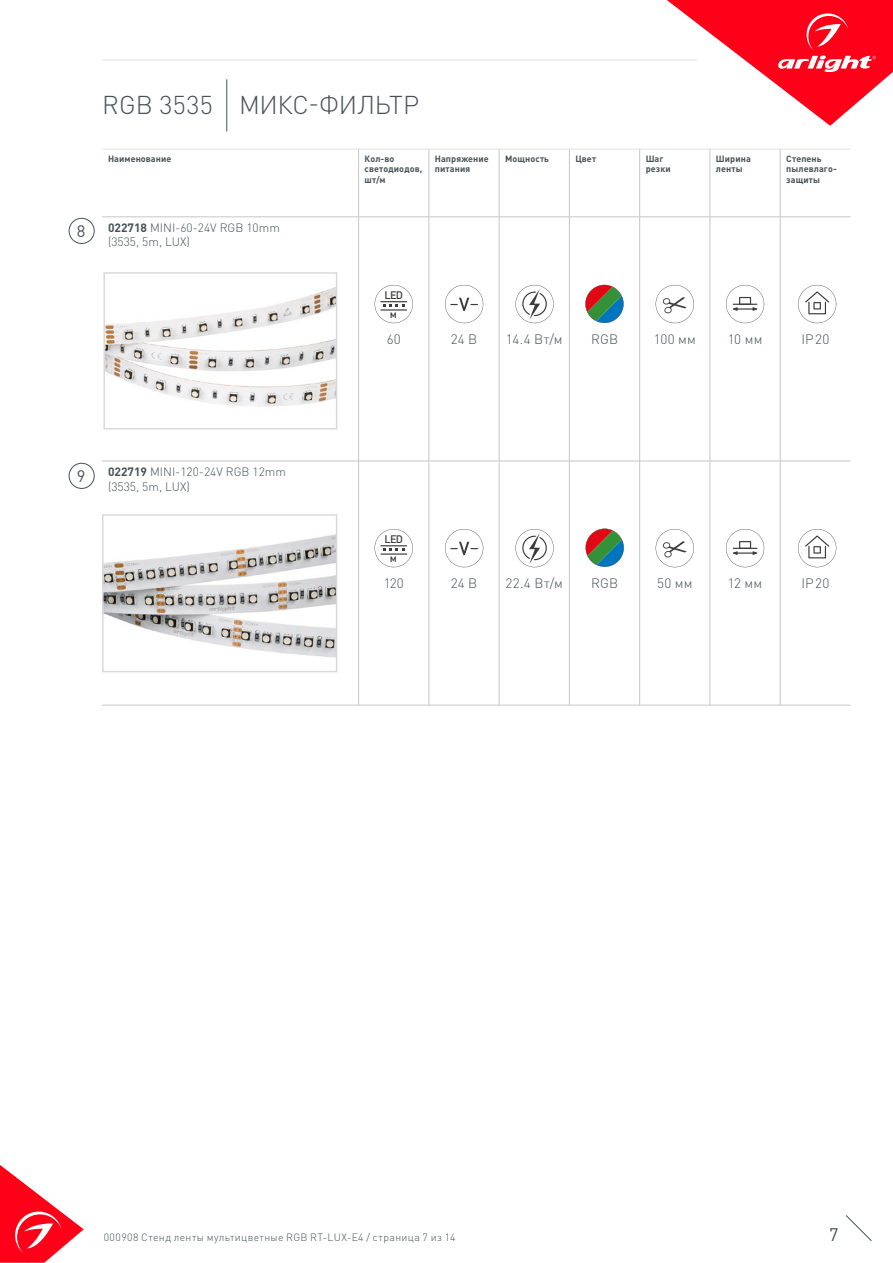
<style>
.page{position:relative;width:893px;height:1263px;background:#fff}
.page>*{position:absolute;margin:0;border:0;box-sizing:border-box;transform-origin:0 0}
.t1{font:300 25.5px "DIN Pro";color:#485156}
.t2{font:18px "DIN Pro";color:#485156}
.t3{font:16.5px "DIN Pro";color:#485156}
.t4{font:300 13.5px "DIN Pro";letter-spacing:.02em;color:#485156}
.t5{font:300 12px/14.4px "DIN Pro";color:#485156}
.t6{font:500 10.8px/19.4px "DIN Pro";letter-spacing:-.06em;color:#3c3c3b;text-align:center}
.t7{font:300 10.5px "DIN Pro";letter-spacing:.04em;color:#485156}
.t8{font:700 9px/10.8px "DIN Pro";letter-spacing:.01em;color:#485156}
.s1{font-weight:700}
</style>
<div class="page">
<svg style="left:0;top:1165px;width:84px;height:98px"></svg>
<svg style="left:845px;top:1215px;width:27px;height:26px"></svg>
<svg style="left:667px;top:0;width:226px;height:126px"></svg>
<hr style="left:102px;top:60px;width:595px;height:1px;background:#e3e3e3">
<svg style="left:586px;top:529px;width:38px;height:38px"></svg>
<hr style="left:358px;top:149px;width:1px;height:68px;background:#c6c6c6">
<hr style="left:429px;top:149px;width:1px;height:68px;background:#c6c6c6">
<hr style="left:499px;top:149px;width:1px;height:68px;background:#c6c6c6">
<hr style="left:569px;top:149px;width:1px;height:68px;background:#c6c6c6">
<hr style="left:639px;top:149px;width:1px;height:68px;background:#c6c6c6">
<hr style="left:710px;top:149px;width:1px;height:68px;background:#c6c6c6">
<hr style="left:780px;top:149px;width:1px;height:68px;background:#c6c6c6">
<hr style="left:102px;top:217px;width:257px;height:1px;background:#c6c6c6">
<hr style="left:359px;top:217px;width:70px;height:1px;background:#c6c6c6">
<hr style="left:358px;top:217px;width:1px;height:244px;background:#c6c6c6">
<hr style="left:429px;top:217px;width:70px;height:1px;background:#c6c6c6">
<hr style="left:429px;top:217px;width:1px;height:244px;background:#c6c6c6">
<hr style="left:499px;top:217px;width:70px;height:1px;background:#c6c6c6">
<hr style="left:499px;top:217px;width:1px;height:244px;background:#c6c6c6">
<hr style="left:569px;top:217px;width:71px;height:1px;background:#c6c6c6">
<hr style="left:569px;top:217px;width:1px;height:244px;background:#c6c6c6">
<hr style="left:640px;top:217px;width:70px;height:1px;background:#c6c6c6">
<hr style="left:639px;top:217px;width:1px;height:244px;background:#c6c6c6">
<hr style="left:710px;top:217px;width:70px;height:1px;background:#c6c6c6">
<hr style="left:710px;top:217px;width:1px;height:244px;background:#c6c6c6">
<hr style="left:780px;top:217px;width:70px;height:1px;background:#c6c6c6">
<hr style="left:780px;top:217px;width:1px;height:244px;background:#c6c6c6">
<hr style="left:102px;top:461px;width:257px;height:1px;background:#c6c6c6">
<hr style="left:359px;top:461px;width:70px;height:1px;background:#c6c6c6">
<hr style="left:358px;top:461px;width:1px;height:244px;background:#c6c6c6">
<hr style="left:429px;top:461px;width:70px;height:1px;background:#c6c6c6">
<hr style="left:429px;top:461px;width:1px;height:244px;background:#c6c6c6">
<hr style="left:499px;top:461px;width:70px;height:1px;background:#c6c6c6">
<hr style="left:499px;top:461px;width:1px;height:244px;background:#c6c6c6">
<hr style="left:569px;top:461px;width:71px;height:1px;background:#c6c6c6">
<hr style="left:569px;top:461px;width:1px;height:244px;background:#c6c6c6">
<hr style="left:640px;top:461px;width:70px;height:1px;background:#c6c6c6">
<hr style="left:639px;top:461px;width:1px;height:244px;background:#c6c6c6">
<hr style="left:710px;top:461px;width:70px;height:1px;background:#c6c6c6">
<hr style="left:710px;top:461px;width:1px;height:244px;background:#c6c6c6">
<hr style="left:780px;top:461px;width:70px;height:1px;background:#c6c6c6">
<hr style="left:780px;top:461px;width:1px;height:244px;background:#c6c6c6">
<hr style="left:102px;top:705px;width:257px;height:1px;background:#c6c6c6">
<hr style="left:359px;top:705px;width:70px;height:1px;background:#c6c6c6">
<hr style="left:429px;top:705px;width:70px;height:1px;background:#c6c6c6">
<hr style="left:499px;top:705px;width:70px;height:1px;background:#c6c6c6">
<hr style="left:569px;top:705px;width:71px;height:1px;background:#c6c6c6">
<hr style="left:640px;top:705px;width:70px;height:1px;background:#c6c6c6">
<hr style="left:710px;top:705px;width:70px;height:1px;background:#c6c6c6">
<hr style="left:780px;top:705px;width:70px;height:1px;background:#c6c6c6">
<div style="left:69px;top:218px;width:25px;height:26px;border:1px solid #485156;border-radius:50%"></div>
<div style="left:69px;top:463px;width:25px;height:26px;border:1px solid #485156;border-radius:50%"></div>
<hr style="left:103px;top:149px;width:748px;height:1px;background:#e3e3e3">
<svg style="left:445px;top:529px;width:38px;height:38px"></svg>
<svg style="left:375px;top:529px;width:38px;height:38px"></svg>
<img style="left:105px;top:534px;width:229px;height:124px">
<div style="left:102px;top:514px;width:235px;height:158px;border:2px solid #dadada"></div>
<svg style="left:798px;top:529px;width:38px;height:38px"></svg>
<svg style="left:515px;top:529px;width:39px;height:38px"></svg>
<svg style="left:726px;top:529px;width:38px;height:38px"></svg>
<hr style="left:226px;top:79px;width:1px;height:53px;background:#485156">
<svg style="left:585px;top:285px;width:39px;height:38px"></svg>
<svg style="left:798px;top:285px;width:38px;height:38px"></svg>
<svg style="left:515px;top:285px;width:39px;height:38px"></svg>
<svg style="left:445px;top:285px;width:38px;height:38px"></svg>
<svg style="left:375px;top:285px;width:38px;height:38px"></svg>
<svg style="left:726px;top:285px;width:38px;height:38px"></svg>
<svg style="left:656px;top:285px;width:38px;height:38px"></svg>
<svg style="left:656px;top:529px;width:38px;height:38px"></svg>
<img style="left:106px;top:287px;width:228px;height:120px">
<div style="left:103px;top:272px;width:234px;height:157px;border:2px solid #dadada"></div>
<h3 class="t3" style="left:77px;top:220px;width:10px">8</h3>
<h1 class="t1" style="left:102px;top:87px;width:319px">RGB 3535 МИКС-ФИЛЬТР</h1>
<p class="t8" style="left:108px;top:153px;width:65px">Наименование</p>
<p class="t8" style="left:365px;top:153px;width:59px">Кол-во светодиодов, шт/м</p>
<p class="t8" style="left:435px;top:153px;width:55px">Напряжение питания</p>
<p class="t8" style="left:505px;top:153px;width:45px">Мощность</p>
<p class="t8" style="left:575px;top:153px;width:22px">Цвет</p>
<p class="t8" style="left:646px;top:153px;width:27px">Шаг резки</p>
<p class="t8" style="left:716px;top:153px;width:36px">Ширина ленты</p>
<p class="t8" style="left:786px;top:153px;width:52px">Степень пылевлаго&shy;защиты</p>
<h3 class="t5" style="left:108px;top:220px;width:173px"><span class="s1">022718</span> MINI-60-24V RGB 10mm (3535, 5m, LUX)</h3>
<p class="t6" style="left:384px;top:285px;width:20px">LED м</p>
<h3 class="t4" style="left:387px;top:330px;width:15px">60</h3>
<h3 class="t4" style="left:451px;top:330px;width:28px">24 В</h3>
<h3 class="t4" style="left:506px;top:330px;width:58px">14.4 Вт/м</h3>
<h3 class="t4" style="left:591px;top:330px;width:29px">RGB</h3>
<h3 class="t4" style="left:654px;top:330px;width:44px">100 мм</h3>
<h3 class="t4" style="left:728px;top:330px;width:36px">10 мм</h3>
<h3 class="t4" style="left:801px;top:330px;width:30px">IP20</h3>
<h3 class="t3" style="left:77px;top:465px;width:10px">9</h3>
<h3 class="t5" style="left:108px;top:464px;width:179px"><span class="s1">022719</span> MINI-120-24V RGB 12mm (3535, 5m, LUX)</h3>
<p class="t6" style="left:384px;top:529px;width:20px">LED м</p>
<h3 class="t4" style="left:384px;top:574px;width:22px">120</h3>
<h3 class="t4" style="left:451px;top:574px;width:28px">24 В</h3>
<h3 class="t4" style="left:506px;top:574px;width:59px">22.4 Вт/м</h3>
<h3 class="t4" style="left:591px;top:574px;width:29px">RGB</h3>
<h3 class="t4" style="left:657px;top:574px;width:37px">50 мм</h3>
<h3 class="t4" style="left:728px;top:574px;width:36px">12 мм</h3>
<h3 class="t4" style="left:801px;top:574px;width:30px">IP20</h3>
<p class="t7" style="left:104px;top:1230px;width:353px">000908 Стенд ленты мультицветные RGB RT-LUX-E4 / страница 7 из 14</p>
<h2 class="t2" style="left:829px;top:1222px;width:11px">7</h2>
</div>
